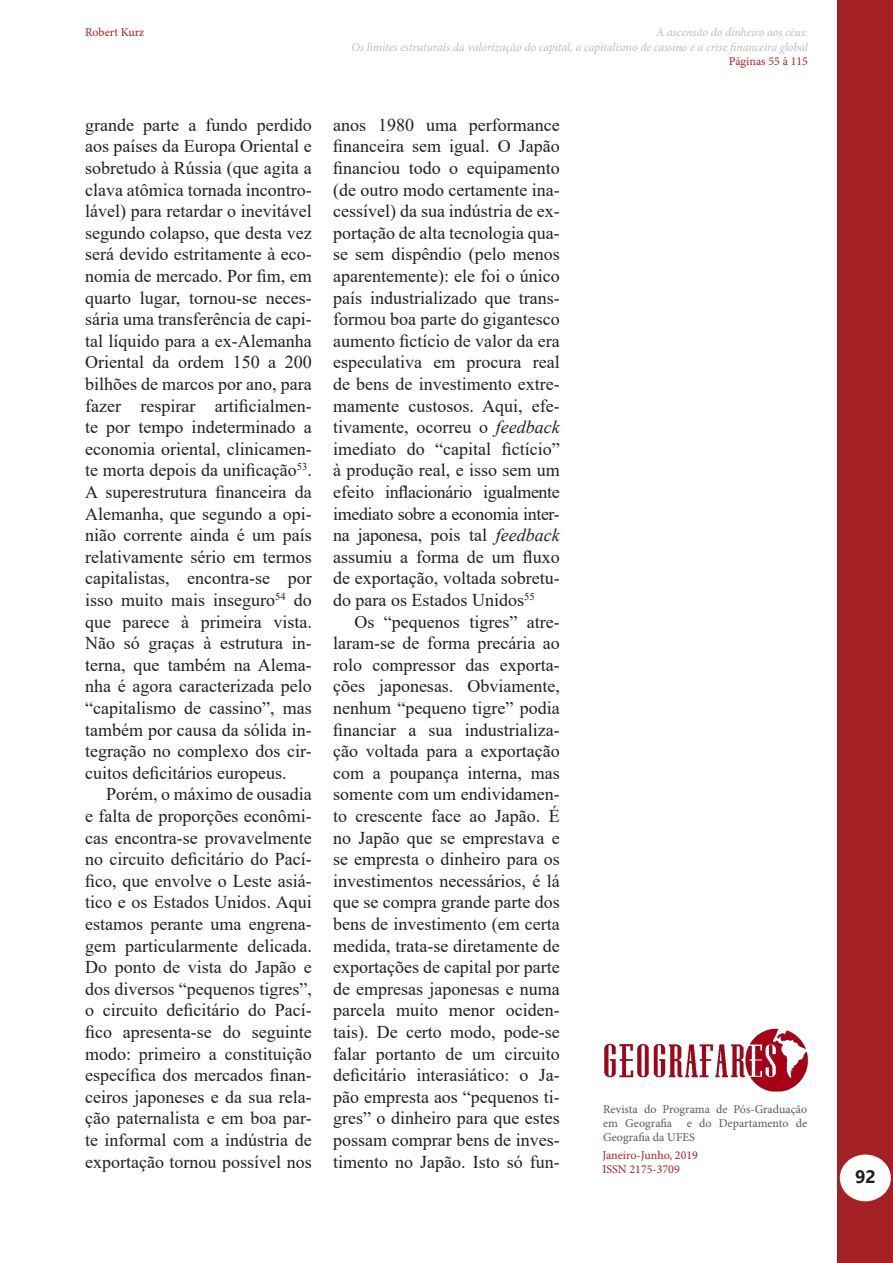
<style>
.page{position:relative;width:893px;height:1263px;background:#fff}
.page>*{position:absolute;margin:0;border:0;box-sizing:border-box;transform-origin:0 0}
.Corpo_do_Texto_Ofici{font:18px/21.6px "Times New Roman";color:#231f20;text-align:justify}
.t1{font:700 18px "Segoe UI";color:#231f20}
.t2{font:italic 12px/14.4px "Minion Pro";letter-spacing:-.005em;color:#bcbdc0;text-align:right}
.t3{font:12px/14.4px "Minion Pro";color:#57585a;text-align:justify}
.t4{font:12px/14.4px "Minion Pro";color:#a52024}
.s1{font-style:italic}
</style>
<div class="page">
<div style="left:838px;top:0;width:55px;height:1263px;background:#a52024"></div>
<div style="left:841px;top:1155px;width:49px;height:45px;background:#fff;border-radius:50%"></div>
<div style="left:840px;top:1154px;width:51px;height:47px;border:2px solid #fff;border-radius:50%"></div>
<img style="left:604px;top:1028px;width:204px;height:64px">
<p class="t4" style="left:85px;top:25px;width:61px">Robert Kurz</p>
<p class="Corpo_do_Texto_Ofici" style="left:85px;top:113px;width:228px">grande parte a fundo perdido aos países da Europa Oriental e sobretudo à Rússia (que agita a clava atômica tornada incontro&shy;lável) para retardar o inevitável segundo colapso, que desta vez será devido estritamente à eco&shy;nomia de mercado. Por fim, em quarto lugar, tornou-se neces&shy;sária uma transferência de capi&shy;tal líquido para a ex-Alemanha Oriental da ordem 150 a 200 bilhões de marcos por ano, para fazer respirar artificialmen&shy;te por tempo indeterminado a economia oriental, clinicamen&shy;te morta depois da unificação<sup>53</sup>.<br>A superestrutura financeira da Alemanha, que segundo a opi&shy;nião corrente ainda é um país relativamente sério em termos capitalistas, encontra-se por isso muito mais inseguro<sup>54</sup> do que parece à primeira vista.<br>Não só graças à estrutura in&shy;terna, que também na Alema&shy;nha é agora caracterizada pelo “capitalismo de cassino”, mas também por causa da sólida in&shy;tegração no complexo dos cir&shy;cuitos deficitários europeus.</p>
<p class="Corpo_do_Texto_Ofici" style="left:85px;top:783px;width:228px;text-indent:21px">Porém, o máximo de ousadia e falta de proporções econômi&shy;cas encontra-se provavelmente no circuito deficitário do Pací&shy;fico, que envolve o Leste asiá&shy;tico e os Estados Unidos. Aqui estamos perante uma engrena&shy;gem particularmente delicada.<br>Do ponto de vista do Japão e dos diversos “pequenos tigres”, o circuito deficitário do Pací&shy;fico apresenta-se do seguinte modo: primeiro a constituição específica dos mercados finan&shy;ceiros japoneses e da sua rela&shy;ção paternalista e em boa par&shy;te informal com a indústria de exportação tornou possível nos</p>
<p class="t2" style="left:352px;top:25px;width:458px">A ascensão do dinheiro aos céus:<br>Os limites estruturais da valorização do capital, o capitalismo de cassino e a crise financeira global</p>
<p class="t4" style="left:729px;top:54px;width:80px">Páginas 55 à 115</p>
<p class="Corpo_do_Texto_Ofici" style="left:333px;top:113px;width:228px">anos 1980 uma performance financeira sem igual. O Japão financiou todo o equipamento (de outro modo certamente ina&shy;cessível) da sua indústria de ex&shy;portação de alta tecnologia qua&shy;se sem dispêndio (pelo menos aparentemente): ele foi o único país industrializado que trans&shy;formou boa parte do gigantesco aumento fictício de valor da era especulativa em procura real de bens de investimento extre&shy;mamente custosos. Aqui, efe&shy;tivamente, ocorreu o <span class="s1">feedback </span>imediato do “capital fictício” à produção real, e isso sem um efeito inflacionário igualmente imediato sobre a economia inter&shy;na japonesa, pois tal <span class="s1">feedback </span>assumiu a forma de um fluxo de exportação, voltada sobretu&shy;do para os Estados Unidos<sup>55</sup></p>
<p class="Corpo_do_Texto_Ofici" style="left:333px;top:610px;width:228px;text-indent:21px">Os “pequenos tigres” atre&shy;laram-se de forma precária ao rolo compressor das exporta&shy;ções japonesas. Obviamente, nenhum “pequeno tigre” podia financiar a sua industrializa&shy;ção voltada para a exportação com a poupança interna, mas somente com um endividamen&shy;to crescente face ao Japão. É no Japão que se emprestava e se empresta o dinheiro para os investimentos necessários, é lá que se compra grande parte dos bens de investimento (em certa medida, trata-se diretamente de exportações de capital por parte de empresas japonesas e numa parcela muito menor ociden&shy;tais). De certo modo, pode-se falar portanto de um circuito deficitário interasiático: o Ja&shy;pão empresta aos “pequenos ti&shy;gres” o dinheiro para que estes possam comprar bens de inves&shy;timento no Japão. Isto só fun-</p>
<p class="t3" style="left:603px;top:1101px;width:206px">Revista do Programa de Pós-Graduação em Geografia e do Departamento de Geografia da UFES</p>
<p class="t4" style="left:602px;top:1148px;width:97px">Janeiro-Junho, 2019<br>ISSN 2175-3709</p>
<p class="t1" style="left:855px;top:1159px;width:22px">92</p>
</div>
